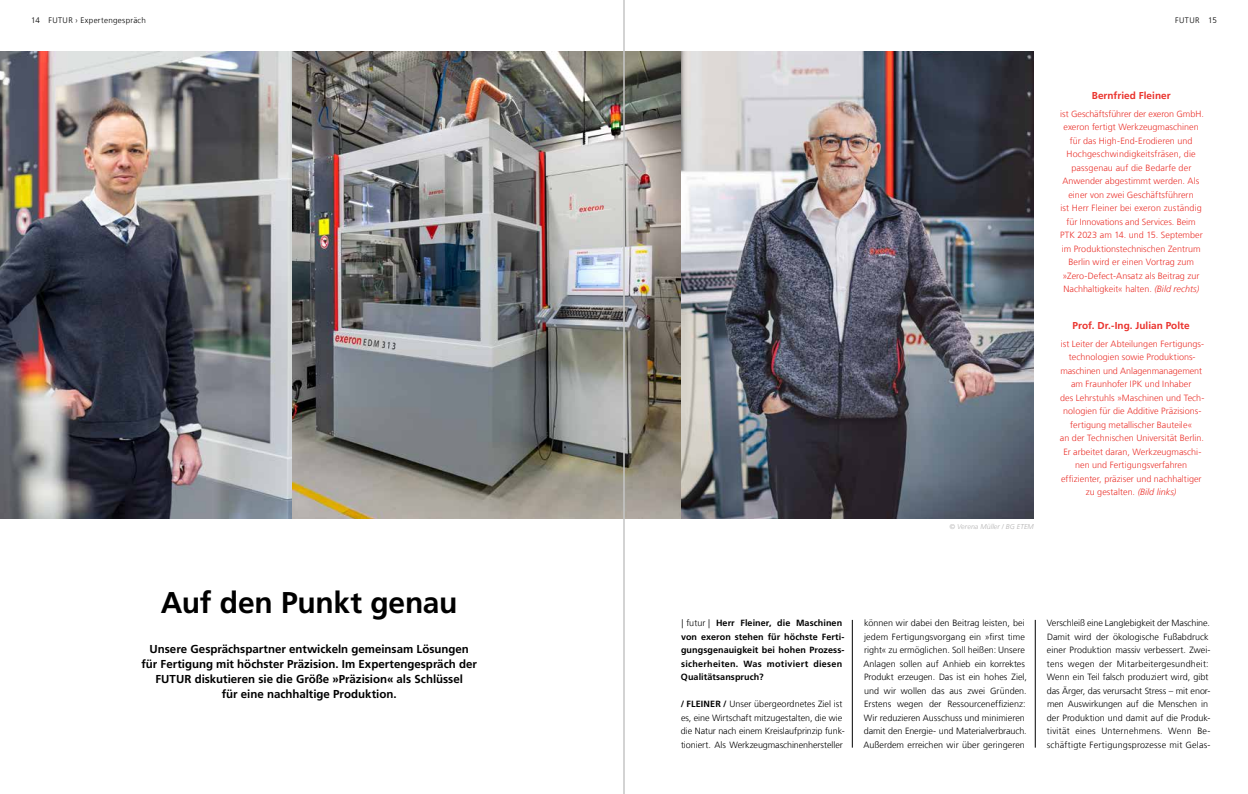
<style>
.page{position:relative;width:1248px;height:794px;background:#fff}
.page>*{position:absolute;margin:0;border:0;box-sizing:border-box;transform-origin:0 0}
.t1{font:700 30px "Frutiger LT Com";letter-spacing:-.01em;color:#000}
.t2{font:700 11.5px/15px "Frutiger LT Com";color:#000;text-align:center}
.t3{font:700 10px "Frutiger LT Com";letter-spacing:.005em;color:#ea322c}
.t4{font:300 9px/13.5px "Frutiger LT Com";color:#000}
.t5{font:300 9px/13.5px "Frutiger LT Com";letter-spacing:.005em;color:#ea322c;text-align:center}
.t6{font:700 9px/13.5px "Frutiger LT Com";letter-spacing:.01em;color:#000}
.t7{font:300 8px "Frutiger LT Com";letter-spacing:.045em;color:#000}
.t8{font:italic 300 7px "Frutiger LT Com";letter-spacing:.015em;color:#b3b2b2}
.s1{font-style:italic}
.s2{font-weight:300}
.s3{font-weight:700}
</style>
<div class="page">
<img style="left:0;top:51px;width:1033px;height:467px">
<hr style="left:852px;top:620px;width:1px;height:127px;background:#000">
<hr style="left:1034px;top:620px;width:1px;height:127px;background:#000">
<hr style="left:623px;top:0;width:1px;height:794px;background:#c6c6c6">
<p class="t7" style="left:31px;top:16px;width:116px">14 FUTUR › Expertengespräch</p>
<p class="t7" style="left:1175px;top:16px;width:43px">FUTUR 15</p>
<h1 class="t1" style="left:161px;top:584px;width:298px">Auf den Punkt genau</h1>
<p class="t2" style="left:141px;top:642px;width:337px">Unsere Gesprächspartner entwickeln gemeinsam Lösungen für Fertigung mit höchster Präzision. Im Expertengespräch der FUTUR diskutieren sie die Größe »Präzision« als Schlüssel<br>für eine nachhaltige Produktion.</p>
<p class="t8" style="left:949px;top:522px;width:86px">© Verena Müller / BG ETEM</p>
<p class="t3" style="left:1091px;top:90px;width:80px">Bernfried Fleiner</p>
<p class="t5" style="left:1059px;top:107px;width:145px">ist Geschäftsführer der exeron GmbH. exeron fertigt Werkzeugmaschinen für das High-End-Erodieren und Hochgeschwindigkeitsfräsen, die passgenau auf die Bedarfe der Anwender abgestimmt werden. Als einer von zwei Geschäftsführern<br>ist Herr Fleiner bei exeron zuständig für Innovations and Services. Beim PTK 2023 am 14. und 15. September im Produktionstechnischen Zentrum Berlin wird er einen Vortrag zum »Zero-Defect-Ansatz als Beitrag zur Nachhaltigkeit« halten. <span class="s1">(Bild rechts)</span></p>
<p class="t3" style="left:1072px;top:320px;width:119px">Prof. Dr.-Ing. Julian Polte</p>
<p class="t5" style="left:1059px;top:337px;width:146px">ist Leiter der Abteilungen Fertigungs&shy;technologien sowie Produktions&shy;maschinen und Anlagenmanagement am Fraunhofer IPK und Inhaber<br>des Lehrstuhls »Maschinen und Tech&shy;nologien für die Additive Präzisions&shy;fertigung metallischer Bauteile«<br>an der Technischen Universität Berlin.<br>Er arbeitet daran, Werkzeugmaschi&shy;nen und Fertigungsverfahren effizienter, präziser und nachhaltiger zu gestalten. <span class="s1">(Bild links)</span></p>
<p class="t6" style="left:681px;top:616px;width:165px"><span class="s2">| futur |</span> Herr Fleiner, die Maschinen von exeron stehen für höchste Ferti&shy;gungsgenauigkeit bei hohen Prozess&shy;sicherheiten. Was motiviert diesen Qualitätsanspruch?</p>
<p class="t4" style="left:680px;top:697px;width:165px"><span class="s3">/ FLEINER /</span> Unser übergeordnetes Ziel ist es, eine Wirtschaft mitzugestalten, die wie die Natur nach einem Kreislaufprinzip funk&shy;tioniert. Als Werkzeugmaschinenhersteller</p>
<p class="t4" style="left:863px;top:616px;width:165px">können wir dabei den Beitrag leisten, bei jedem Fertigungsvorgang ein »first time right« zu ermöglichen. Soll heißen: Unsere Anlagen sollen auf Anhieb ein korrektes Produkt erzeugen. Das ist ein hohes Ziel, und wir wollen das aus zwei Gründen.<br>Erstens wegen der Ressourceneffizienz:<br>Wir reduzieren Ausschuss und minimieren damit den Energie- und Materialverbrauch.<br>Außerdem erreichen wir über geringeren</p>
<p class="t4" style="left:1046px;top:616px;width:165px">Verschleiß eine Langlebigkeit der Maschine.<br>Damit wird der ökologische Fußabdruck einer Produktion massiv verbessert. Zwei&shy;tens wegen der Mitarbeitergesundheit:<br>Wenn ein Teil falsch produziert wird, gibt das Ärger, das verursacht Stress – mit enor&shy;men Auswirkungen auf die Menschen in der Produktion und damit auf die Produk&shy;tivität eines Unternehmens. Wenn Be&shy;schäftigte Fertigungsprozesse mit Gelas-</p>
</div>
